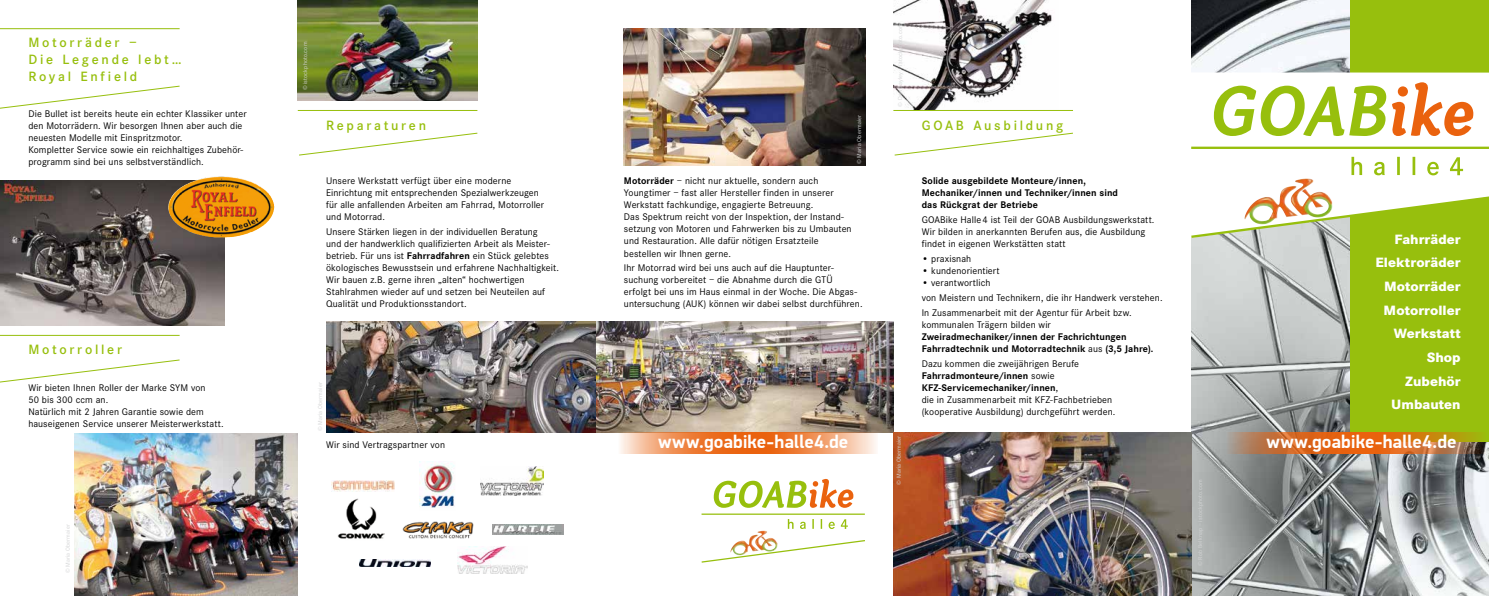
<style>
.page{position:relative;width:1489px;height:596px;background:#fff}
.page>*{position:absolute;margin:0;border:0;box-sizing:border-box;transform-origin:0 0}
.t1{font:700 18.5px "PF Din Display Pro";color:#fff}
.t2{font:600 14px/16.8px "Corporate S";letter-spacing:.195em;color:#97bf0d}
.t3{font:800 14px/23.7px "Corporate S";color:#fff;text-align:right}
.t4{font:10px/12px "Corporate S";letter-spacing:.01em;color:#000}
.t5{font:700 10px/12px "Corporate S";letter-spacing:.005em;color:#000}
.t6{font:6px "Corporate S";letter-spacing:.02em;color:#d3d4d5}
.s1{font-weight:700}
.s2{font-weight:400}
</style>
<div class="page">
<img style="left:326px;top:321px;width:567px;height:111px">
<img style="left:298px;top:0;width:179px;height:100px">
<img style="left:893px;top:0;width:159px;height:110px">
<img style="left:0;top:180px;width:224px;height:146px">
<img style="left:168px;top:176px;width:83px;height:62px">
<hr style="left:893px;top:110px;width:179px;height:1px;background:#97bf0d">
<svg style="left:894px;top:132px;width:179px;height:24px"></svg>
<hr style="left:298px;top:110px;width:179px;height:1px;background:#97bf0d">
<svg style="left:299px;top:132px;width:179px;height:24px"></svg>
<img style="left:75px;top:433px;width:223px;height:162px">
<hr style="left:0;top:28px;width:180px;height:1px;background:#97bf0d">
<svg style="left:0;top:85px;width:180px;height:24px"></svg>
<hr style="left:0;top:334px;width:180px;height:1px;background:#97bf0d">
<svg style="left:0;top:359px;width:180px;height:24px"></svg>
<img style="left:420px;top:461px;width:35px;height:47px">
<img style="left:332px;top:480px;width:62px;height:11px">
<img style="left:338px;top:498px;width:47px;height:41px">
<img style="left:480px;top:466px;width:64px;height:29px">
<img style="left:493px;top:524px;width:70px;height:9px">
<img style="left:402px;top:521px;width:71px;height:17px">
<img style="left:457px;top:546px;width:71px;height:26px">
<img style="left:359px;top:559px;width:71px;height:6px">
<img style="left:1191px;top:0;width:297px;height:595px">
<div style="left:1350px;top:0;width:138px;height:441px;background:#97bf0d"></div>
<svg style="left:1191px;top:72px;width:297px;height:85px"></svg>
<img style="left:624px;top:28px;width:241px;height:138px">
<img style="left:893px;top:432px;width:298px;height:163px">
<hr style="left:1191px;top:146px;width:297px;height:3px;background:#97bf0d">
<svg style="left:1191px;top:157px;width:297px;height:82px"></svg>
<svg style="left:1213px;top:82px;width:260px;height:54px"></svg>
<hr style="left:701px;top:513px;width:163px;height:1px;background:#97bf0d">
<svg style="left:701px;top:519px;width:164px;height:44px"></svg>
<svg style="left:713px;top:478px;width:140px;height:29px"></svg>
<svg style="left:611px;top:432px;width:266px;height:21px;background:#ef965f"></svg>
<svg style="left:1219px;top:432px;width:266px;height:21px;background:#c87430"></svg>
<h2 class="t2" style="left:28px;top:34px;width:155px">Motorräder –<br>Die Legende lebt…<br>Royal Enfield</h2>
<p class="t4" style="left:28px;top:108px;width:220px">Die Bullet ist bereits heute ein echter Klassiker unter den Motorrädern. Wir besorgen Ihnen aber auch die neuesten Modelle mit Einspritzmotor.<br>Kompletter Service sowie ein reichhaltiges Zubehör&shy;programm sind bei uns selbstverständlich.</p>
<h2 class="t2" style="left:28px;top:341px;width:95px">Motorroller</h2>
<p class="t4" style="left:28px;top:381px;width:197px">Wir bieten Ihnen Roller der Marke SYM von<br>50 bis 300 ccm an.<br>Natürlich mit 2 Jahren Garantie sowie dem hauseigenen Service unserer Meisterwerkstatt.</p>
<p class="t6" style="left:64px;top:573px;width:50px;rotate:-90deg">© Maria Obermaier</p>
<p class="t6" style="left:302px;top:90px;width:50px;rotate:-90deg">© istockphoto.com</p>
<p class="t6" style="left:855px;top:164px;width:50px;rotate:-90deg">© Maria Obermaier</p>
<h2 class="t2" style="left:326px;top:117px;width:101px">Reparaturen</h2>
<h2 class="t2" style="left:921px;top:117px;width:143px">GOAB Ausbildung</h2>
<p class="t4" style="left:326px;top:175px;width:219px">Unsere Werkstatt verfügt über eine moderne Einrichtung mit entsprechenden Spezialwerkzeugen für alle anfallenden Arbeiten am Fahrrad, Motorroller und Motorrad.</p>
<p class="t4" style="left:326px;top:226px;width:234px">Unsere Stärken liegen in der individuellen Beratung<br>und der handwerklich qualifizierten Arbeit als Meister&shy;betrieb. Für uns ist <span class="s1">Fahrradfahren</span> ein Stück gelebtes ökologisches Bewusstsein und erfahrene Nachhaltigkeit.<br>Wir bauen z.B. gerne ihren „alten“ hochwertigen Stahlrahmen wieder auf und setzen bei Neuteilen auf Qualität und Produktionsstandort.</p>
<p class="t6" style="left:317px;top:431px;width:50px;rotate:-90deg">© Maria Obermaier</p>
<p class="t4" style="left:624px;top:175px;width:229px"><span class="s1">Motorräder</span> – nicht nur aktuelle, sondern auch Youngtimer – fast aller Hersteller finden in unserer Werkstatt fachkundige, engagierte Betreuung.<br>Das Spektrum reicht von der Inspektion, der Instand&shy;setzung von Motoren und Fahrwerken bis zu Umbauten und Restauration. Alle dafür nötigen Ersatzteile bestellen wir Ihnen gerne.</p>
<p class="t4" style="left:624px;top:262px;width:240px">Ihr Motorrad wird bei uns auch auf die Hauptunter&shy;suchung vorbereitet – die Abnahme durch die GTÜ<br>erfolgt bei uns im Haus einmal in der Woche. Die Abgas&shy;untersuchung (AUK) können wir dabei selbst durchführen.</p>
<p class="t5" style="left:921px;top:175px;width:198px">Solide ausgebildete Monteure/innen,<br>Mechaniker/innen und Techniker/innen sind das Rückgrat der Betriebe</p>
<p class="t4" style="left:921px;top:214px;width:234px">GOABike Halle 4 ist Teil der GOAB Ausbildungswerkstatt.<br>Wir bilden in anerkannten Berufen aus, die Ausbildung findet in eigenen Werkstätten statt</p>
<p class="t4" style="left:921px;top:252px;width:51px">• praxisnah</p>
<p class="t4" style="left:921px;top:264px;width:79px">• kundenorientiert</p>
<p class="t4" style="left:921px;top:275px;width:242px;line-height:14.8px">• verantwortlich<br>von Meistern und Technikern, die ihr Handwerk verstehen.<br>In Zusammenarbeit mit der Agentur für Arbeit bzw.</p>
<p class="t4" style="left:921px;top:318px;width:131px">kommunalen Trägern bilden wir</p>
<p class="t5" style="left:921px;top:330px;width:233px">Zweiradmechaniker/innen der Fachrichtungen<br>Fahrradtechnik und Motorradtechnik <span class="s2">aus</span> (3,5 Jahre).</p>
<p class="t4" style="left:921px;top:357px;width:195px">Dazu kommen die zweijährigen Berufe <span class="s1">Fahrradmonteure/innen</span> sowie <span class="s1">KFZ-Servicemechaniker/innen</span>,<br>die in Zusammenarbeit mit KFZ-Fachbetrieben (kooperative Ausbildung) durchgeführt werden.</p>
<h2 class="t3" style="left:1375px;top:227px;width:87px">Fahrräder<br>Elektroräder<br>Motorräder<br>Motorroller<br>Werkstatt<br>Shop<br>Zubehör<br>Umbauten</h2>
<p class="t4" style="left:326px;top:439px;width:120px">Wir sind Vertragspartner von</p>
<h1 class="t1" style="left:658px;top:430px;width:192px">www.goabike-halle4.de</h1>
<h1 class="t1" style="left:1266px;top:430px;width:192px">www.goabike-halle4.de</h1>
<p class="t6" style="left:895px;top:484px;width:50px;rotate:-90deg">© Maria Obermaier</p>
</div>
